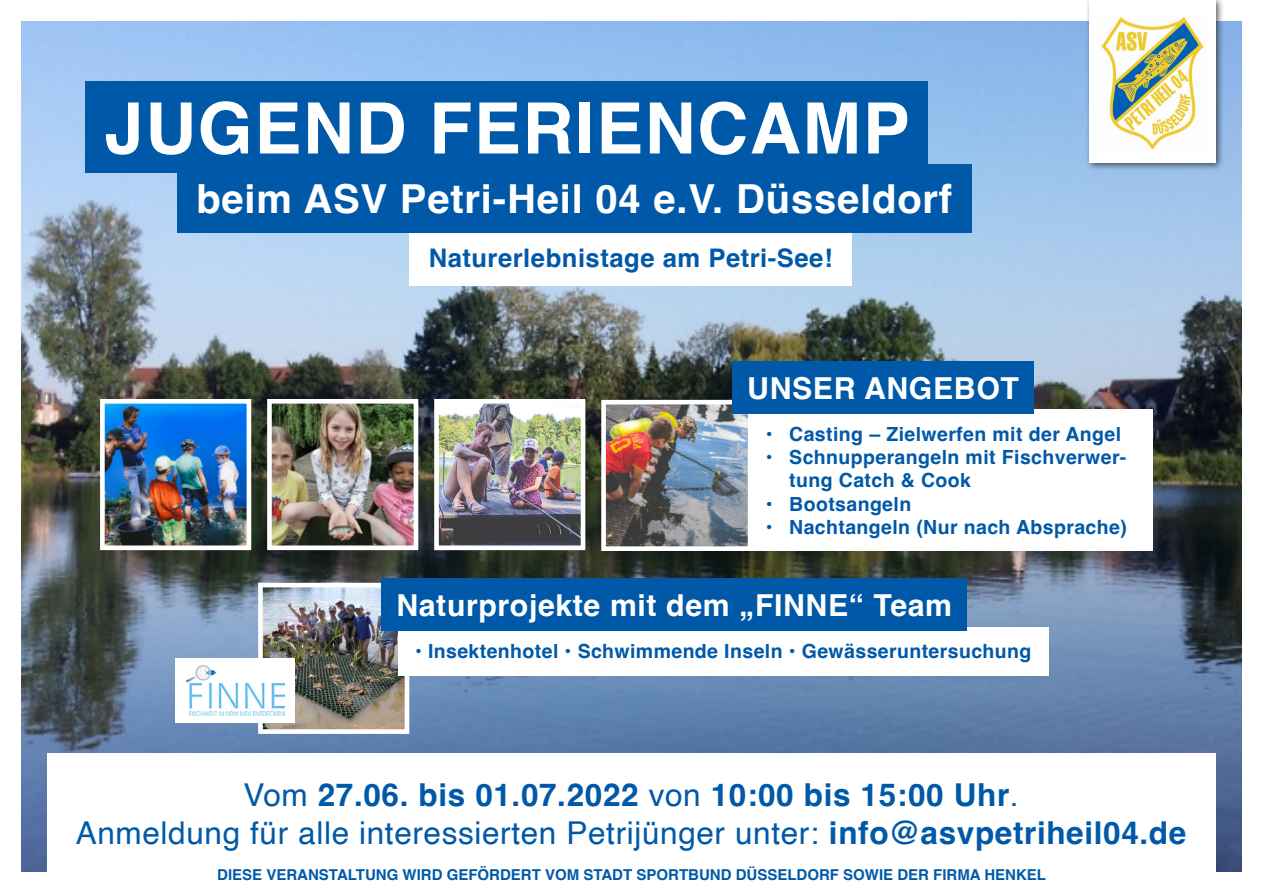
<style>
.page{position:relative;width:1263px;height:893px;background:#fff}
.page>*{position:absolute;margin:0;border:0;box-sizing:border-box;transform-origin:0 0}
.t1{font:700 70.8px "Helvetica";letter-spacing:.02em;color:#fff}
.t2{font:700 40.05px "Helvetica";letter-spacing:.02em;color:#fff}
.t3{font:31.5px "Helvetica";letter-spacing:.02em;color:#0059a8}
.t4{font:700 31.5px "Helvetica";letter-spacing:.02em;color:#0059a8}
.t5{font:700 30.3px "Helvetica";letter-spacing:.02em;color:#fff}
.t6{font:700 25.65px "Helvetica";letter-spacing:.02em;color:#0059a8}
.t7{font:700 19.5px/23.4px "Helvetica";letter-spacing:.02em;color:#0059a8}
.t8{font:700 15px "Helvetica";color:#0059a8}
.s1{font-weight:400}
.s2{font-weight:700}
</style>
<div class="page">
<img style="left:21px;top:21px;width:1221px;height:851px">
<div style="left:1085px;top:0;width:139px;height:171px;background:#231f20;opacity:.75"></div>
<div style="left:1089px;top:0;width:126px;height:162px;background:#fff"></div>
<div style="left:409px;top:228px;width:443px;height:58px;background:#fff"></div>
<div style="left:85px;top:81px;width:843px;height:92px;background:#0059a8"></div>
<div style="left:177px;top:164px;width:795px;height:68px;background:#0059a8"></div>
<div style="left:47px;top:753px;width:1168px;height:120px;background:#fff"></div>
<img style="left:1101px;top:17px;width:103px;height:131px">
<img style="left:607px;top:406px;width:139px;height:139px">
<div style="left:601px;top:400px;width:151px;height:151px;border:5px solid #fff"></div>
<img style="left:440px;top:405px;width:139px;height:139px">
<div style="left:434px;top:399px;width:151px;height:151px;border:5px solid #fff"></div>
<img style="left:273px;top:405px;width:139px;height:139px">
<div style="left:267px;top:399px;width:151px;height:151px;border:5px solid #fff"></div>
<img style="left:106px;top:405px;width:139px;height:139px">
<div style="left:100px;top:399px;width:151px;height:151px;border:5px solid #fff"></div>
<div style="left:749px;top:409px;width:403px;height:142px;background:#fff"></div>
<div style="left:732px;top:361px;width:302px;height:53px;background:#0059a8"></div>
<img style="left:264px;top:589px;width:139px;height:139px">
<div style="left:258px;top:583px;width:151px;height:151px;border:5px solid #fff"></div>
<div style="left:176px;top:658px;width:119px;height:65px;background:#fff"></div>
<img style="left:187px;top:666px;width:97px;height:49px">
<div style="left:398px;top:627px;width:650px;height:48px;background:#fff"></div>
<div style="left:381px;top:579px;width:586px;height:52px;background:#0059a8"></div>
<p class="t1" style="left:104px;top:85px;width:807px">JUGEND FERIENCAMP</p>
<p class="t2" style="left:196px;top:175px;width:757px">beim ASV Petri-Heil 04 e.V. Düsseldorf</p>
<p class="t6" style="left:429px;top:242px;width:405px">Naturerlebnistage am Petri-See!</p>
<p class="t5" style="left:747px;top:369px;width:273px">UNSER ANGEBOT</p>
<p class="t7" style="left:766px;top:424px;width:357px">• Casting – Zielwerfen mit der Angel</p>
<p class="t7" style="left:789px;top:448px;width:339px;text-indent:-23px">• Schnupperangeln mit Fischverwer&shy;tung Catch &amp; Cook</p>
<p class="t7" style="left:766px;top:494px;width:147px">• Bootsangeln</p>
<p class="t7" style="left:766px;top:518px;width:362px">• Nachtangeln (Nur nach Absprache)</p>
<p class="t5" style="left:396px;top:587px;width:557px">Naturprojekte mit dem „FINNE“ Team</p>
<p class="t7" style="left:415px;top:642px;width:618px">• Insektenhotel • Schwimmende Inseln • Gewässeruntersuchung</p>
<p class="t4" style="left:243px;top:776px;width:777px"><span class="s1">Vom</span> 27.06. bis 01.07.2022 <span class="s1">von</span> 10:00 bis 15:00 Uhr<span class="s1">.</span></p>
<p class="t3" style="left:76px;top:808px;width:1112px">Anmeldung für alle interessierten Petrijünger unter: <span class="s2">info@asvpetriheil04.de</span></p>
<p class="t8" style="left:217px;top:865px;width:830px">DIESE VERANSTALTUNG WIRD GEFÖRDERT VOM STADT SPORTBUND DÜSSELDORF SOWIE DER FIRMA HENKEL</p>
</div>
